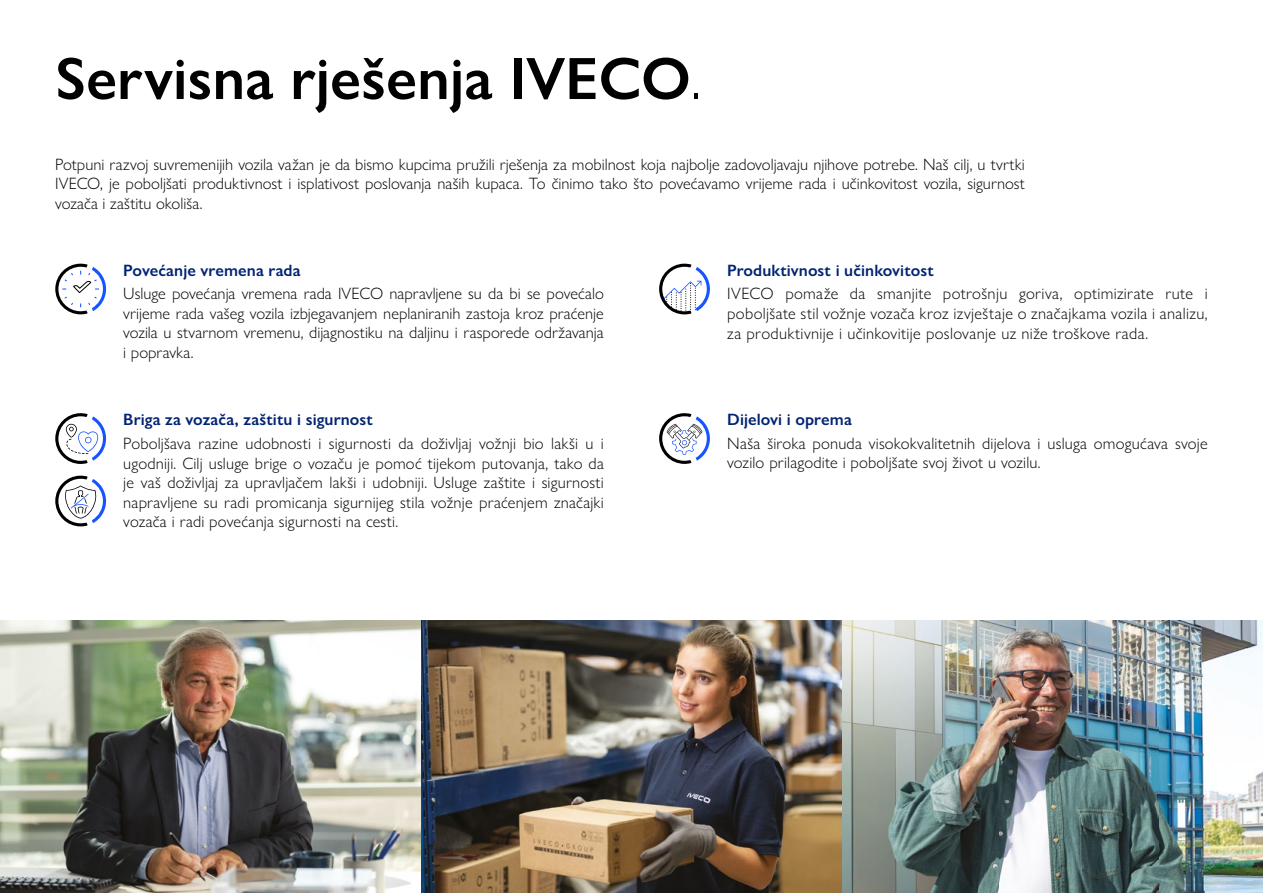
<style>
.page{position:relative;width:1263px;height:893px;background:#fff}
.page>*{position:absolute;margin:0;border:0;box-sizing:border-box;transform-origin:0 0}
.t1{font:600 60px "Gill Sans Nova";color:#000}
.t2{font:300 16.5px/19.5px "Gill Sans Nova";letter-spacing:.01em;color:#000;text-align:justify}
.t3{font:600 16.5px "Gill Sans Nova";letter-spacing:.005em;color:#002373}
.s1{font-weight:300}
</style>
<div class="page">
<img style="left:0;top:621px;width:1263px;height:272px">
<svg style="left:55px;top:264px;width:51px;height:50px"></svg>
<svg style="left:659px;top:264px;width:51px;height:50px"></svg>
<svg style="left:55px;top:413px;width:51px;height:51px"></svg>
<svg style="left:55px;top:476px;width:51px;height:50px"></svg>
<svg style="left:659px;top:413px;width:51px;height:51px"></svg>
<h1 class="t1" style="left:55px;top:46px;width:647px">Servisna rješenja IVECO<span class="s1">.</span></h1>
<p class="t2" style="left:55px;top:156px;width:971px">Potpuni razvoj suvremenijih vozila važan je da bismo kupcima pružili rješenja za mobilnost koja najbolje zadovoljavaju njihove potrebe. Naš cilj, u tvrtki IVECO, je poboljšati produktivnost i isplativost poslovanja naših kupaca. To činimo tako što povećavamo vrijeme rada i učinkovitost vozila, sigurnost vozača i zaštitu okoliša.</p>
<p class="t3" style="left:123px;top:261px;width:179px">Povećanje vremena rada</p>
<p class="t2" style="left:123px;top:286px;width:482px">Usluge povećanja vremena rada IVECO napravljene su da bi se povećalo vrijeme rada vašeg vozila izbjegavanjem neplaniranih zastoja kroz praćenje vozila u stvarnom vremenu, dijagnostiku na daljinu i rasporede održavanja i popravka.</p>
<p class="t3" style="left:123px;top:411px;width:251px">Briga za vozača, zaštitu i sigurnost</p>
<p class="t2" style="left:123px;top:435px;width:482px">Poboljšava razine udobnosti i sigurnosti da doživljaj vožnji bio lakši u i ugodniji. Cilj usluge brige o vozaču je pomoć tijekom putovanja, tako da je vaš doživljaj za upravljačem lakši i udobniji. Usluge zaštite i sigurnosti napravljene su radi promicanja sigurnijeg stila vožnje praćenjem značajki vozača i radi povećanja sigurnosti na cesti.</p>
<p class="t3" style="left:727px;top:261px;width:208px">Produktivnost i učinkovitost</p>
<p class="t2" style="left:727px;top:286px;width:482px">IVECO pomaže da smanjite potrošnju goriva, optimizirate rute i poboljšate stil vožnje vozača kroz izvještaje o značajkama vozila i analizu, za produktivnije i učinkovitije poslovanje uz niže troškove rada.</p>
<p class="t3" style="left:727px;top:411px;width:126px">Dijelovi i oprema</p>
<p class="t2" style="left:727px;top:435px;width:482px">Naša široka ponuda visokokvalitetnih dijelova i usluga omogućava svoje vozilo prilagodite i poboljšate svoj život u vozilu.</p>
</div>
